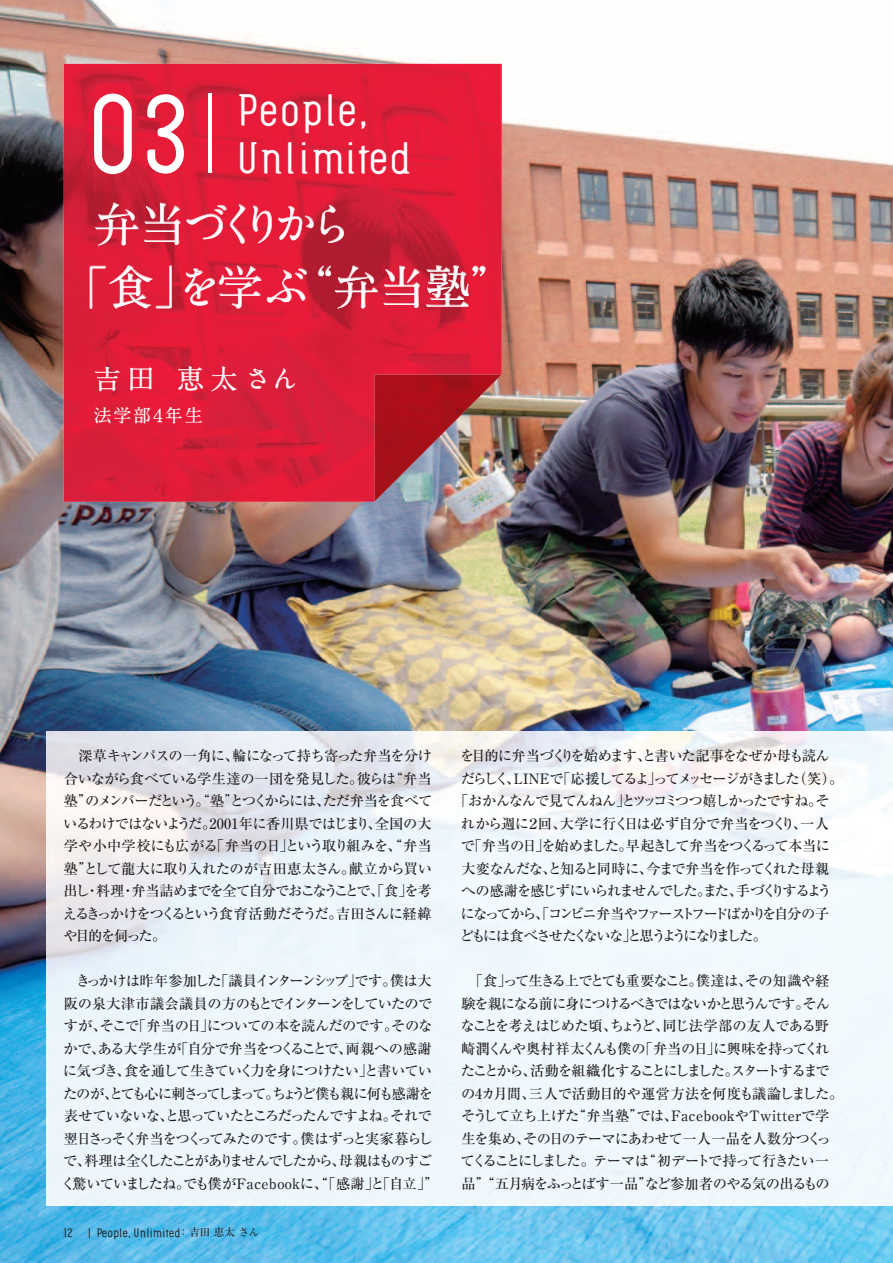
<style>
.page{position:relative;width:893px;height:1263px;background:#fff}
.page>*{position:absolute;margin:0;border:0;box-sizing:border-box;transform-origin:0 0}
.t1{font:500 94.8px "Barkpipe";color:#fff}
.t2{font:46.5px/63px "A1 Mincho Std Bold 90 pv RKSJ H";letter-spacing:-.095em;color:#fff}
.t3{font:500 37.95px/47.4px "Barkpipe";letter-spacing:.025em;color:#fff}
.t4{font:27px "A1 Mincho Std Bold 90 pv RKSJ H";letter-spacing:.25em;color:#fff}
.t5{font:18px "A1 Mincho Std Bold 90 pv RKSJ H";letter-spacing:.1em;color:#fff}
.t6{font:14.25px/22.5px "Ryumin Pro Medium 90 pv RKSJ H";letter-spacing:-.08em;color:#231f20}
.t7{font:14.25px "Ryumin Pro Medium 90 pv RKSJ H";letter-spacing:-.125em;color:#231f20}
.t8{font:14.25px "Ryumin Pro Medium 90 pv RKSJ H";letter-spacing:-.135em;color:#231f20}
.t9{font:14.25px "Ryumin Pro Medium 90 pv RKSJ H";letter-spacing:-.105em;color:#231f20}
.t10{font:14.25px "Ryumin Pro Medium 90 pv RKSJ H";letter-spacing:-.055em;color:#231f20}
.t11{font:14.25px "Ryumin Pro Medium 90 pv RKSJ H";letter-spacing:-.145em;color:#231f20}
.t12{font:500 10.5px "Barkpipe";color:#231f20}
.s1{font-family:"Hira Kaku Pro W3 90 pv RKSJ H";font-weight:400}
.s2{font-family:"Ryumin Pro Medium 90 pv RKSJ H";font-weight:400}
</style>
<div class="page">
<img style="left:0;top:0;width:893px;height:1263px">
<img style="left:47px;top:732px;width:846px;height:473px">
<img style="left:64px;top:64px;width:340px;height:438px">
<img style="left:404px;top:64px;width:98px;height:310px">
<img style="left:374px;top:374px;width:128px;height:128px">
<svg style="left:95px;top:202px;width:43px;height:43px"></svg>
<svg style="left:144px;top:203px;width:36px;height:42px"></svg>
<svg style="left:187px;top:204px;width:58px;height:39px"></svg>
<svg style="left:253px;top:206px;width:19px;height:37px"></svg>
<svg style="left:278px;top:206px;width:36px;height:34px"></svg>
<svg style="left:321px;top:205px;width:23px;height:38px"></svg>
<svg style="left:90px;top:265px;width:82px;height:44px"></svg>
<svg style="left:185px;top:266px;width:76px;height:42px"></svg>
<svg style="left:267px;top:269px;width:40px;height:33px"></svg>
<svg style="left:318px;top:265px;width:60px;height:43px"></svg>
<svg style="left:384px;top:266px;width:36px;height:42px"></svg>
<svg style="left:426px;top:265px;width:59px;height:42px"></svg>
<svg style="left:95px;top:367px;width:25px;height:24px"></svg>
<svg style="left:130px;top:368px;width:22px;height:23px"></svg>
<svg style="left:178px;top:366px;width:25px;height:25px"></svg>
<svg style="left:211px;top:367px;width:26px;height:24px"></svg>
<svg style="left:250px;top:369px;width:16px;height:20px"></svg>
<svg style="left:276px;top:368px;width:19px;height:21px"></svg>
<svg style="left:94px;top:407px;width:108px;height:17px"></svg>
<hr style="left:208px;top:94px;width:3px;height:79px;background:#fff">
<h1 class="t1" style="left:87px;top:70px;width:105px">03</h1>
<h3 class="t3" style="left:237px;top:86px;width:177px">People,<br>Unlimited</h3>
<h2 class="t2" style="left:61px;top:199px;width:457px;text-indent:33px">弁当づくりから<br>「食」を学ぶ“弁当塾”</h2>
<h3 class="t4" style="left:94px;top:369px;width:206px">吉田 恵太さん</h3>
<p class="t5" style="left:94px;top:409px;width:111px">法学部４年生</p>
<p class="t6" style="left:63px;top:747px;width:371px;text-align:justify">　深草キャンパスの一角に、輪になって持ち寄った弁当を分け合いながら食べている学生達の一団を発見した。彼らは“弁当塾”のメンバーだという。“塾”とつくからには、ただ弁当を食べているわけではないようだ。2001年に香川県ではじまり、全国の大学や小中学校にも広がる「弁当の日」という取り組みを、“弁当塾”として龍大に取り入れたのが吉田恵太さん。献立から買い出し・料理・弁当詰めまでを全て自分でおこなうことで、「食」を考えるきっかけをつくるという食育活動だそうだ。吉田さんに経緯や目的を伺った。</p>
<p class="t6" style="left:61px;top:972px;width:379px">　きっかけは昨年参加した「議員インターンシップ」です。僕は大阪の泉大津市議会議員の方のもとでインターンをしていたのですが、そこで「弁当の日」についての本を読んだのです。そのなかで、ある大学生が「自分で弁当をつくることで、両親への感謝に気づき、食を通して生きていく力を身につけたい」と書いていたのが、とても心に刺さってしまって。ちょうど僕も親に何も感謝を表せていないな、と思っていたところだったんですよね。それで翌日さっそく弁当をつくってみたのです。僕はずっと実家暮らしで、料理は全くしたことがありませんでしたから、母親はものすごく驚いていましたね。でも僕がFacebookに、“「感謝」と「自立」”</p>
<p class="t12" style="left:64px;top:1225px;width:10px">12</p>
<p class="t12" style="left:88px;top:1225px;width:173px"><span class="s1">|</span> People, Unlimited<span class="s2">： 吉田 恵太 さん</span></p>
<p class="t6" style="left:460px;top:747px;width:371px">を目的に弁当づくりを始めます、と書いた記事をなぜか母も読ん</p>
<p class="t7" style="left:461px;top:773px;width:384px">だらしく、LINEで「応援してるよ」ってメッセージがきました（笑）。</p>
<p class="t6" style="left:454px;top:792px;width:377px">「おかんなんで見てんねん」とツッコミつつ嬉しかったですね。そ</p>
<p class="t10" style="left:461px;top:818px;width:370px">れから週に２回、大学に行く日は必ず自分で弁当をつくり、一人</p>
<p class="t6" style="left:461px;top:837px;width:371px">で「弁当の日」を始めました。早起きして弁当をつくるって本当に</p>
<p class="t6" style="left:461px;top:859px;width:369px">大変なんだな、と知ると同時に、今まで弁当を作ってくれた母親</p>
<p class="t9" style="left:461px;top:886px;width:372px">への感謝を感じずにいられませんでした。また、手づくりするよう</p>
<p class="t8" style="left:461px;top:908px;width:370px">になってから、「コンビニ弁当やファーストフードばかりを自分の子</p>
<p class="t11" style="left:460px;top:931px;width:309px">どもには食べさせたくないな」と思うようになりました。</p>
<p class="t6" style="left:460px;top:972px;width:384px;text-indent:8px">「食」って生きる上でとても重要なこと。僕達は、その知識や経験を親になる前に身につけるべきではないかと思うんです。そんなことを考えはじめた頃、ちょうど、同じ法学部の友人である野崎潤くんや奥村祥太くんも僕の「弁当の日」に興味を持ってくれたことから、活動を組織化することにしました。スタートするまでの4カ月間、三人で活動目的や運営方法を何度も議論しました。そうして立ち上げた“弁当塾”では、FacebookやTwitterで学生を集め、その日のテーマにあわせて一人一品を人数分つくってくることにしました。テーマは“初デートで持って行きたい一品”“五月病をふっとばす一品”など参加者のやる気の出るもの</p>
</div>
